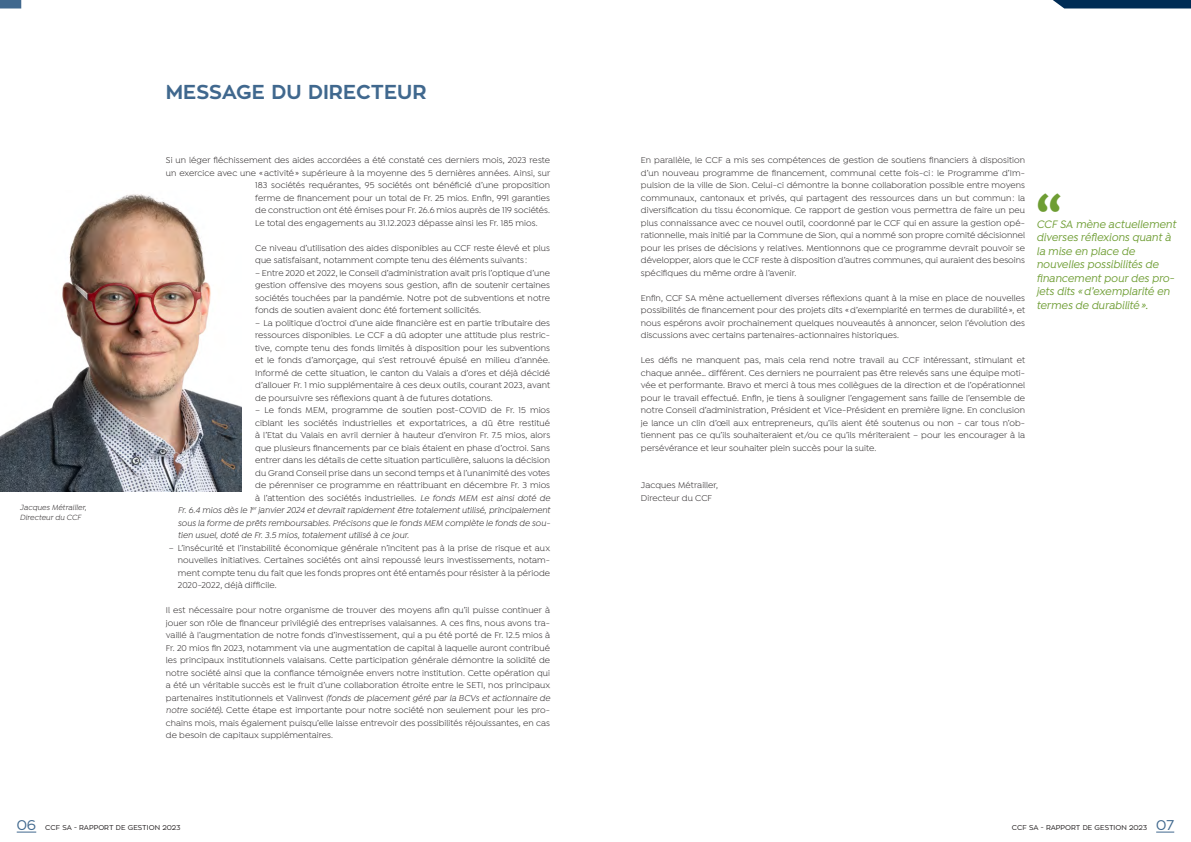
<style>
.page{position:relative;width:1191px;height:842px;background:#fff}
.page>*{position:absolute;margin:0;border:0;box-sizing:border-box;transform-origin:0 0}
.t1{font:800 48px "Caecilia LT Std";color:#6e9d33}
.t2{font:700 20px "Zona Pro";color:#40688e}
.t3{font:14px "Zona Pro";color:#40688e}
.t4{font:italic 500 11.5px/13.5px "Isidora";letter-spacing:-.005em;color:#6e9d33}
.t5{font:9px/12.5px "Isidora";letter-spacing:.005em;color:#231f20;text-align:justify}
.t6{font:italic 9px "Isidora";letter-spacing:.005em;color:#231f20}
.t7{font:italic 8px/10px "Isidora";letter-spacing:.01em;color:#231f20}
.t8{font:7px "Zona Pro";color:#231f20}
.s1{font-style:italic}
.s2{font-weight:500;font-style:italic}
.s3{font-size:14px;color:#40688e}
</style>
<div class="page">
<svg style="left:17px;top:832px;width:19px;height:1px"></svg>
<svg style="left:1156px;top:832px;width:18px;height:1px"></svg>
<svg style="left:1053px;top:0;width:138px;height:9px"></svg>
<div style="left:0;top:0;width:21px;height:9px;background:#40688e"></div>
<img style="left:0;top:194px;width:241px;height:298px">
<p class="t7" style="left:20px;top:503px;width:68px">Jacques Métrailler,<br>Directeur du CCF</p>
<h2 class="t2" style="left:166px;top:79px;width:262px">MESSAGE DU DIRECTEUR</h2>
<p class="t5" style="left:166px;top:154px;width:386px">Si un léger fléchissement des aides accordées a été constaté ces derniers mois, 2023 reste</p>
<p class="t5" style="left:166px;top:167px;width:386px">un exercice avec une «activité» supérieure à la moyenne des 5 dernières années. Ainsi, sur</p>
<p class="t5" style="left:255px;top:179px;width:296px">183 sociétés requérantes, 95 sociétés ont bénéficié d’une proposition</p>
<p class="t5" style="left:255px;top:192px;width:296px">ferme de financement pour un total de Fr. 25 mios. Enfin, 991 garanties</p>
<p class="t5" style="left:255px;top:204px;width:296px">de construction ont été émises pour Fr. 26.6 mios auprès de 119 sociétés.</p>
<p class="t5" style="left:255px;top:217px;width:284px">Le total des engagements au 31.12.2023 dépasse ainsi les Fr. 185 mios.</p>
<p class="t5" style="left:255px;top:242px;width:296px">Ce niveau d’utilisation des aides disponibles au CCF reste élevé et plus que satisfaisant, notamment compte tenu des éléments suivants :</p>
<p class="t5" style="left:255px;top:267px;width:296px">– Entre 2020 et 2022, le Conseil d’administration avait pris l’optique d’une gestion offensive des moyens sous gestion, afin de soutenir certaines sociétés touchées par la pandémie. Notre pot de subventions et notre fonds de soutien avaient donc été fortement sollicités.</p>
<p class="t5" style="left:255px;top:317px;width:296px">– La politique d’octroi d’une aide financière est en partie tributaire des ressources disponibles. Le CCF a dû adopter une attitude plus restric&shy;tive, compte tenu des fonds limités à disposition pour les subventions et le fonds d’amorçage, qui s’est retrouvé épuisé en milieu d’année.<br>Informé de cette situation, le canton du Valais a d’ores et déjà décidé d’allouer Fr. 1 mio supplémentaire à ces deux outils, courant 2023, avant de poursuivre ses réflexions quant à de futures dotations.</p>
<p class="t5" style="left:255px;top:404px;width:296px">– Le fonds MEM, programme de soutien post-COVID de Fr. 15 mios</p>
<p class="t5" style="left:255px;top:417px;width:296px">ciblant les sociétés industrielles et exportatrices, a dû être restitué</p>
<p class="t5" style="left:255px;top:429px;width:296px">à l’Etat du Valais en avril dernier à hauteur d’environ Fr. 7.5 mios, alors</p>
<p class="t5" style="left:255px;top:442px;width:296px">que plusieurs financements par ce biais étaient en phase d’octroi. Sans</p>
<p class="t5" style="left:255px;top:454px;width:296px">entrer dans les détails de cette situation particulière, saluons la décision</p>
<p class="t5" style="left:255px;top:467px;width:296px">du Grand Conseil prise dans un second temps et à l’unanimité des votes</p>
<p class="t5" style="left:255px;top:480px;width:296px">de pérenniser ce programme en réattribuant en décembre Fr. 3 mios</p>
<p class="t5" style="left:255px;top:492px;width:296px">à l’attention des sociétés industrielles. <span class="s1">Le fonds MEM est ainsi doté de</span></p>
<p class="t6" style="left:178px;top:505px;width:374px">Fr. 6.4 mios dès le 1<sup>er</sup> janvier 2024 et devrait rapidement être totalement utilisé, principalement</p>
<p class="t6" style="left:178px;top:518px;width:374px">sous la forme de prêts remboursables. Précisons que le fonds MEM complète le fonds de sou-</p>
<p class="t6" style="left:178px;top:530px;width:232px">tien usuel, doté de Fr. 3.5 mios, totalement utilisé à ce jour.</p>
<p class="t5" style="left:178px;top:542px;width:374px;text-indent:-9px">– L’insécurité et l’instabilité économique générale n’incitent pas à la prise de risque et aux nouvelles initiatives. Certaines sociétés ont ainsi repoussé leurs investissements, notam&shy;ment compte tenu du fait que les fonds propres ont été entamés pour résister à la période 2020-2022, déjà difficile.</p>
<p class="t5" style="left:166px;top:604px;width:386px">Il est nécessaire pour notre organisme de trouver des moyens afin qu’il puisse continuer à jouer son rôle de financeur privilégié des entreprises valaisannes. A ces fins, nous avons tra&shy;vaillé à l’augmentation de notre fonds d’investissement, qui a pu été porté de Fr. 12.5 mios à Fr. 20 mios fin 2023, notamment via une augmentation de capital à laquelle auront contribué les principaux institutionnels valaisans. Cette participation générale démontre la solidité de notre société ainsi que la confiance témoignée envers notre institution. Cette opération qui a été un véritable succès est le fruit d’une collaboration étroite entre le SETI, nos principaux partenaires institutionnels et Valinvest <span class="s1">(fonds de placement géré par la BCVs et actionnaire de notre société)</span><span class="s2">.</span> Cette étape est importante pour notre société non seulement pour les pro&shy;chains mois, mais également puisqu’elle laisse entrevoir des possibilités réjouissantes, en cas de besoin de capitaux supplémentaires.</p>
<p class="t5" style="left:641px;top:154px;width:386px">En parallèle, le CCF a mis ses compétences de gestion de soutiens financiers à disposition d’un nouveau programme de financement, communal cette fois-ci : le Programme d’Im&shy;pulsion de la ville de Sion. Celui-ci démontre la bonne collaboration possible entre moyens communaux, cantonaux et privés, qui partagent des ressources dans un but commun: la diversification du tissu économique. Ce rapport de gestion vous permettra de faire un peu plus connaissance avec ce nouvel outil, coordonné par le CCF qui en assure la gestion opé&shy;rationnelle, mais initié par la Commune de Sion, qui a nommé son propre comité décisionnel pour les prises de décisions y relatives. Mentionnons que ce programme devrait pouvoir se développer, alors que le CCF reste à disposition d’autres communes, qui auraient des besoins spécifiques du même ordre à l’avenir.</p>
<p class="t5" style="left:641px;top:292px;width:386px">Enfin, CCF SA mène actuellement diverses réflexions quant à la mise en place de nouvelles possibilités de financement pour des projets dits «d’exemplarité en termes de durabilité», et nous espérons avoir prochainement quelques nouveautés à annoncer, selon l’évolution des discussions avec certains partenaires-actionnaires historiques.</p>
<p class="t5" style="left:641px;top:355px;width:386px">Les défis ne manquent pas, mais cela rend notre travail au CCF intéressant, stimulant et chaque année… différent. Ces derniers ne pourraient pas être relevés sans une équipe moti&shy;vée et performante. Bravo et merci à tous mes collègues de la direction et de l’opérationnel pour le travail effectué. Enfin, je tiens à souligner l’engagement sans faille de l’ensemble de notre Conseil d’administration, Président et Vice-Président en première ligne. En conclusion je lance un clin d’œil aux entrepreneurs, qu’ils aient été soutenus ou non - car tous n’ob&shy;tiennent pas ce qu’ils souhaiteraient et/ou ce qu’ils mériteraient – pour les encourager à la persévérance et leur souhaiter plein succès pour la suite.</p>
<p class="t5" style="left:641px;top:480px;width:79px">Jacques Métrailler,<br>Directeur du CCF</p>
<h1 class="t1" style="left:1036px;top:184px;width:27px">“</h1>
<p class="t4" style="left:1036px;top:245px;width:139px">la mise en place de nouvelles possibilités de financement pour des pro&shy;jets dits «d’exemplarité en termes de durabilité».</p>
<p class="t4" style="left:1036px;top:218px;width:141px">CCF SA mène actuellement diverses réflexions quant à</p>
<h3 class="t3" style="left:17px;top:816px;width:21px">06</h3>
<p class="t8" style="left:45px;top:823px;width:137px">CCF SA - RAPPORT DE GESTION 2023</p>
<p class="t8" style="left:1012px;top:823px;width:164px">CCF SA - RAPPORT DE GESTION 2023 <span class="s3">07</span></p>
</div>
